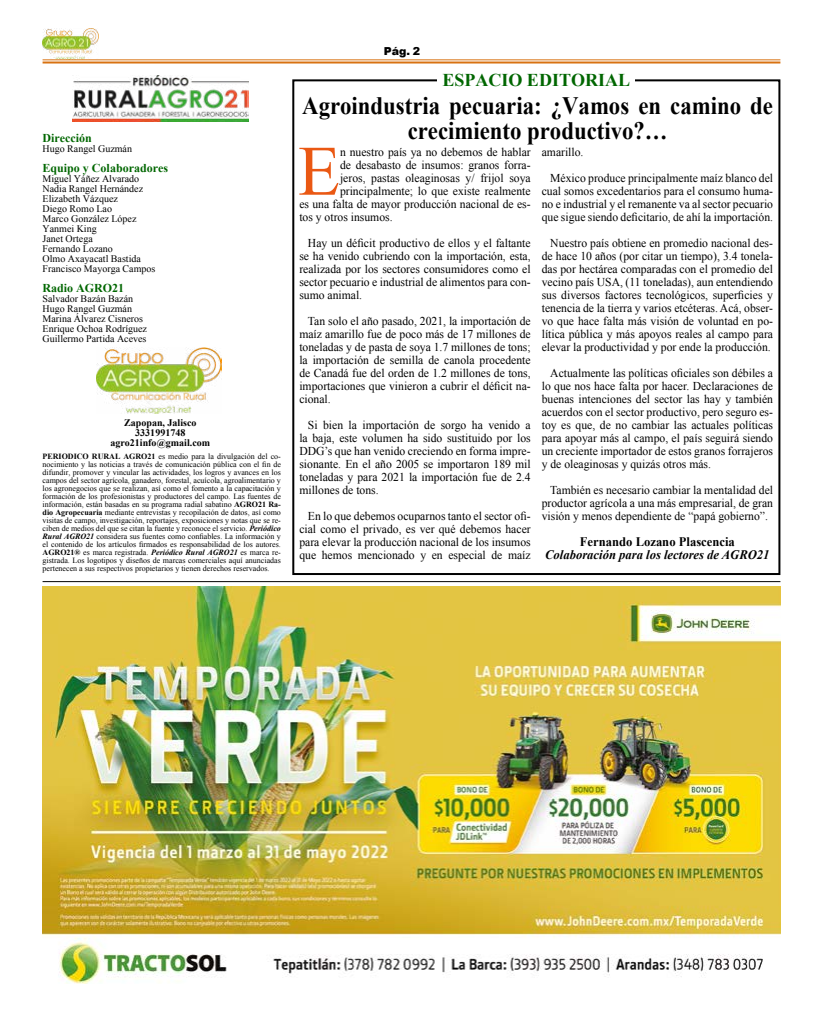
<style>
.page{position:relative;width:823px;height:1012px;background:#fff}
.page>*{position:absolute;margin:0;border:0;box-sizing:border-box;transform-origin:0 0}
.t1{font:70.9px "Times New Roman";color:#ea5813}
.t2{font:700 25px/25px "Times New Roman";color:#000;text-align:center;scale:.91 1}
.t3{font:700 18px "Times New Roman";color:#060}
.t4{font:italic 700 13px "Times New Roman";color:#000}
.t5{font:700 13px "Times New Roman";color:#000}
.t6{font:12px/13px "Times New Roman";color:#000;text-align:justify}
.t7{font:700 12px "Times New Roman";color:#060}
.t8{font:900 11px "Arial";color:#000}
.t9{font:10px/10px "Times New Roman";color:#000}
.t10{font:700 10px/10px "Times New Roman";color:#000;text-align:center}
.t11{font:8px/8px "Times New Roman";color:#000;text-align:justify}
.s1{font-weight:700}
.s2{font-weight:700;font-style:italic}
</style>
<div class="page">
<img style="left:43px;top:28px;width:56px;height:31px">
<hr style="left:43px;top:60px;width:737px;height:1px;background:#d87211">
<hr style="left:43px;top:62px;width:737px;height:2px;background:#d87211">
<div style="left:292px;top:79px;width:488px;height:496px;border:2px solid #000"></div>
<div style="left:437px;top:70px;width:197px;height:22px;background:#fff"></div>
<img style="left:73px;top:76px;width:175px;height:45px">
<img style="left:96px;top:348px;width:125px;height:66px">
<hr style="left:43px;top:581px;width:737px;height:1px;background:#000">
<img style="left:43px;top:587px;width:737px;height:397px">
<p class="t7" style="left:43px;top:130px;width:51px">Dirección</p>
<p class="t9" style="left:43px;top:143px;width:91px">Hugo Rangel Guzmán</p>
<p class="t7" style="left:43px;top:160px;width:127px">Equipo y Colaboradores</p>
<p class="t9" style="left:43px;top:173px;width:114px">Miguel Yáñez Alvarado<br>Nadia Rangel Hernández<br>Elizabeth Vázquez<br>Diego Romo Lao<br>Marco González López<br>Yanmei King<br>Janet Ortega<br>Fernando Lozano<br>Olmo Axayacatl Bastida<br>Francisco Mayorga Campos</p>
<p class="t7" style="left:43px;top:280px;width:83px">Radio AGRO21</p>
<p class="t9" style="left:43px;top:293px;width:106px">Salvador Bazán Bazán<br>Hugo Rangel Guzmán<br>Marina Álvarez Cisneros<br>Enrique Ochoa Rodríguez<br>Guillermo Partida Aceves</p>
<p class="t10" style="left:110px;top:417px;width:101px">Zapopan, Jalisco<br>3331991748 agro21info@gmail.com</p>
<p class="t11" style="left:43px;top:452px;width:240px"><span class="s1">PERIODICO RURAL AGRO21</span> es medio para la divulgación del co&shy;nocimiento y las noticias a través de comunicación pública con el fin de difundir, promover y vincular las actividades, los logros y avances en los campos del sector agrícola, ganadero, forestal, acuícola, agroalimentario y los agronegocios que se realizan, así como el fomento a la capacitación y formación de los profesionistas y productores del campo. Las fuentes de información, están basadas en su programa radial sabatino <span class="s1">AGRO21 Ra&shy;dio Agropecuaria</span> mediante entrevistas y recopilación de datos, así como visitas de campo, investigación, reportajes, exposiciones y notas que se re&shy;ciben de medios del que se citan la fuente y reconoce el servicio. <span class="s2">Periódico Rural AGRO21</span> considera sus fuentes como confiables. La información y el contenido de los artículos firmados es responsabilidad de los autores.<br><span class="s1">AGRO21®</span> es marca registrada. <span class="s2">Periódico Rural AGRO21</span> es marca re&shy;gistrada. Los logotipos y diseños de marcas comerciales aquí anunciadas pertenecen a sus respectivos propietarios y tienen derechos reservados.</p>
<p class="t8" style="left:383px;top:43px;width:38px">Pág. 2</p>
<h3 class="t3" style="left:442px;top:68px;width:189px">ESPACIO EDITORIAL</h3>
<h2 class="t2" style="left:302px;top:92px;width:518px">Agroindustria pecuaria: ¿Vamos en camino de crecimiento productivo?…</h2>
<h1 class="t1" style="left:298px;top:123px;width:44px">E</h1>
<p class="t6" style="left:340px;top:145px;width:192px">n nuestro país ya no debemos de hablar</p>
<p class="t6" style="left:550px;top:139px;width:224px;line-height:26px;text-indent:-9px">amarillo.<br>México produce principalmente maíz blanco del</p>
<p class="t6" style="left:541px;top:184px;width:233px">cual somos excedentarios para el consumo huma&shy;no e industrial y el remanente va al sector pecuario que sigue siendo deficitario, de ahí la importación.</p>
<p class="t6" style="left:541px;top:236px;width:233px;text-indent:9px">Nuestro país obtiene en promedio nacional des&shy;de hace 10 años (por citar un tiempo), 3.4 tonela&shy;das por hectárea comparadas con el promedio del vecino país USA, (11 toneladas), aun entendiendo sus diversos factores tecnológicos, superficies y tenencia de la tierra y varios etcéteras. Acá, obser&shy;vo que hace falta más visión de voluntad en po&shy;lítica pública y más apoyos reales al campo para elevar la productividad y por ende la producción.</p>
<p class="t6" style="left:541px;top:366px;width:233px;text-indent:9px">Actualmente las políticas oficiales son débiles a lo que nos hace falta por hacer. Declaraciones de buenas intenciones del sector las hay y también acuerdos con el sector productivo, pero seguro es&shy;toy es que, de no cambiar las actuales políticas para apoyar más al campo, el país seguirá siendo un creciente importador de estos granos forrajeros y de oleaginosas y quizás otros más.</p>
<p class="t6" style="left:541px;top:483px;width:233px;text-indent:9px">También es necesario cambiar la mentalidad del productor agrícola a una más empresarial, de gran visión y menos dependiente de “papá gobierno”.</p>
<p class="t5" style="left:579px;top:532px;width:156px">Fernando Lozano Plascencia</p>
<p class="t4" style="left:545px;top:545px;width:226px">Colaboración para los lectores de AGRO21</p>
<p class="t6" style="left:340px;top:158px;width:192px">de desabasto de insumos: granos forra-</p>
<p class="t6" style="left:340px;top:171px;width:192px">jeros, pastas oleaginosas y/ frijol soya</p>
<p class="t6" style="left:340px;top:184px;width:192px">principalmente; lo que existe realmente</p>
<p class="t6" style="left:299px;top:197px;width:233px">es una falta de mayor producción nacional de es-</p>
<p class="t6" style="left:299px;top:210px;width:95px">tos y otros insumos.</p>
<p class="t6" style="left:299px;top:236px;width:233px;text-indent:9px">Hay un déficit productivo de ellos y el faltante se ha venido cubriendo con la importación, esta, realizada por los sectores consumidores como el sector pecuario e industrial de alimentos para con&shy;sumo animal.</p>
<p class="t6" style="left:299px;top:314px;width:233px;text-indent:9px">Tan solo el año pasado, 2021, la importación de maíz amarillo fue de poco más de 17 millones de toneladas y de pasta de soya 1.7 millones de tons; la importación de semilla de canola procedente de Canadá fue del orden de 1.2 millones de tons, importaciones que vinieron a cubrir el déficit na&shy;cional.</p>
<p class="t6" style="left:299px;top:418px;width:233px;text-indent:9px">Si bien la importación de sorgo ha venido a la baja, este volumen ha sido sustituido por los DDG’s que han venido creciendo en forma impre&shy;sionante. En el año 2005 se importaron 189 mil toneladas y para 2021 la importación fue de 2.4 millones de tons.</p>
<p class="t6" style="left:299px;top:509px;width:233px;text-indent:9px">En lo que debemos ocuparnos tanto el sector ofi&shy;cial como el privado, es ver qué debemos hacer para elevar la producción nacional de los insumos que hemos mencionado y en especial de maíz</p>
</div>
